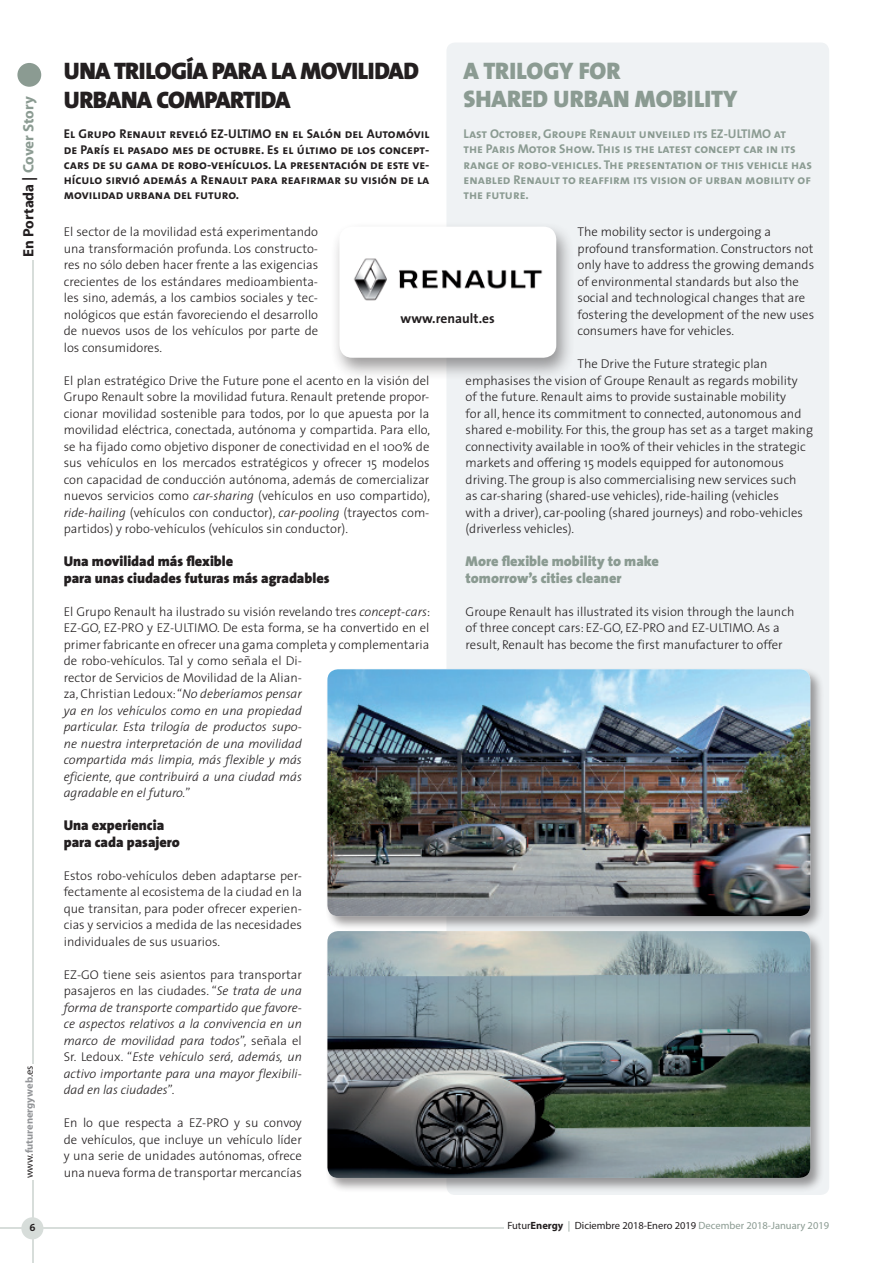
<style>
.page{position:relative;width:893px;height:1263px;background:#fff}
.page>*{position:absolute;margin:0;border:0;box-sizing:border-box;transform-origin:0 0}
.t1{font:900 24px/28.8px "The Sans";letter-spacing:-.025em;color:#231f20}
.t2{font:900 24px/28.5px "The Sans";color:#8b9b92}
.t3{font:700 15px "Myriad";color:#231f20}
.t4{font:900 14.25px/16.5px "The Sans";color:#231f20}
.t5{font:900 14.25px/16.5px "The Sans";color:#8b9b92}
.t6{font:700 13.5px "The Sans";color:#231f20}
.t7{font:300 12.75px/16.5px "The Sans";color:#231f20;text-align:justify}
.t8{font:italic 300 12.75px/16.5px "The Sans";color:#231f20;text-align:justify}
.t9{font:12.75px/15.3px "The Sans Bold Caps";color:#231f20;text-align:justify}
.t10{font:12.75px/15.3px "The Sans Bold Caps";color:#8b9b92}
.t11{font:10.5px "Myriad";color:#231f20}
.t12{font:700 10.5px "Myriad";color:#939598}
.t13{font:10.5px "The Sans Bold Caps";color:#231f20}
.s1{color:#8b9b92}
.s2{font-weight:400;color:#231f20}
.s3{font-style:italic}
.s4{font-style:normal}
.s5{font-weight:700}
</style>
<div class="page">
<div style="left:446px;top:43px;width:383px;height:1152px;background:#eff2f4;border-radius:9px"></div>
<div style="left:329px;top:221px;width:246px;height:159px;background:#231f20;opacity:.45"></div>
<div style="left:339px;top:227px;width:217px;height:131px;background:#fff;border-radius:13px"></div>
<img style="left:354px;top:258px;width:189px;height:43px">
<div style="left:325px;top:929px;width:500px;height:263px;background:#231f20;opacity:.45"></div>
<img style="left:327px;top:931px;width:483px;height:247px">
<div style="left:325px;top:667px;width:500px;height:264px;background:#231f20;opacity:.45"></div>
<img style="left:327px;top:669px;width:483px;height:247px">
<hr style="left:32px;top:260px;width:1px;height:803px;background:#d7ddda">
<div style="left:17px;top:63px;width:24px;height:24px;background:#8b9b92;border-radius:50%"></div>
<hr style="left:0;top:1228px;width:504px;height:1px;background:#d7ddda">
<hr style="left:32px;top:1180px;width:1px;height:83px;background:#d7ddda">
<div style="left:21px;top:1217px;width:22px;height:22px;background:#d7ddda;border-radius:50%"></div>
<p class="t3" style="left:21px;top:257px;width:162px;rotate:-90deg">En Portada | <span class="s1">Cover Story</span></p>
<p class="t12" style="left:24px;top:1178px;width:114px;rotate:-90deg"><span class="s2">www.</span>futurenergyweb<span class="s2">.es</span></p>
<h1 class="t1" style="left:64px;top:56px;width:357px">UNA TRILOGÍA PARA LA MOVILIDAD<br>URBANA COMPARTIDA</h1>
<p class="t9" style="left:64px;top:126px;width:367px">El Grupo Renault reveló EZ-ULTIMO en el Salón del Automóvil de París el pasado mes de octubre. Es el último de los concept&shy;cars de su gama de robo-vehículos. La presentación de este ve&shy;hículo sirvió además a Renault para reafirmar su visión de la movilidad urbana del futuro.</p>
<h1 class="t2" style="left:463px;top:56px;width:275px">A TRILOGY FOR<br>SHARED URBAN MOBILITY</h1>
<p class="t10" style="left:463px;top:126px;width:350px">Last October, Groupe Renault unveiled its EZ-ULTIMO at<br>the Paris Motor Show. This is the latest concept car in its range of robo-vehicles. The presentation of this vehicle has enabled Renault to reaffirm its vision of urban mobility of the future.</p>
<p class="t7" style="left:64px;top:223px;width:256px">El sector de la movilidad está experimentando una transformación profunda. Los constructo&shy;res no sólo deben hacer frente a las exigencias crecientes de los estándares medioambienta&shy;les sino, además, a los cambios sociales y tec&shy;nológicos que están favoreciendo el desarrollo de nuevos usos de los vehículos por parte de los consumidores.</p>
<p class="t7" style="left:64px;top:372px;width:368px">El plan estratégico Drive the Future pone el acento en la visión del Grupo Renault sobre la movilidad futura. Renault pretende propor&shy;cionar movilidad sostenible para todos, por lo que apuesta por la movilidad eléctrica, conectada, autónoma y compartida. Para ello, se ha fijado como objetivo disponer de conectividad en el 100% de sus vehículos en los mercados estratégicos y ofrecer 15 modelos con capacidad de conducción autónoma, además de comercializar nuevos servicios como <span class="s3">car-sharing</span> (vehículos en uso compartido), <span class="s3">ride-hailing</span> (vehículos con conductor), <span class="s3">car-pooling</span> (trayectos com&shy;partidos) y robo-vehículos (vehículos sin conductor).</p>
<p class="t4" style="left:64px;top:553px;width:267px">Una movilidad más flexible<br>para unas ciudades futuras más agradables</p>
<p class="t7" style="left:64px;top:603px;width:368px;text-align:left">El Grupo Renault ha ilustrado su visión revelando tres <span class="s3">concept-cars</span>:<br>EZ-GO, EZ-PRO y EZ-ULTIMO. De esta forma, se ha convertido en el primer fabricante en ofrecer una gama completa y complementaria de robo-vehículos. Tal y como señala el Di-<br>rector de Servicios de Movilidad de la Alian-<br>za, Christian Ledoux: “<span class="s3">No deberíamos pensar<br>ya en los vehículos como en una propiedad<br>particular. Esta trilogía de productos supo-<br>ne nuestra interpretación de una movilidad<br>compartida más limpia, más flexible y más<br>eficiente, que contribuirá a una ciudad más<br>agradable en el futuro.</span>”</p>
<p class="t4" style="left:64px;top:817px;width:118px">Una experiencia para cada pasajero</p>
<p class="t7" style="left:64px;top:867px;width:240px">Estos robo-vehículos deben adaptarse per&shy;fectamente al ecosistema de la ciudad en la que transitan, para poder ofrecer experien&shy;cias y servicios a medida de las necesidades individuales de sus usuarios.</p>
<p class="t8" style="left:64px;top:966px;width:240px"><span class="s4">EZ-GO tiene seis asientos para transportar pasajeros en las ciudades. “</span>Se trata de una forma de transporte compartido que favore&shy;ce aspectos relativos a la convivencia en un marco de movilidad para todos<span class="s4">”, señala el Sr. Ledoux. “</span>Este vehículo será, además, un activo importante para una mayor flexibili&shy;dad en las ciudades<span class="s4">”.</span></p>
<p class="t7" style="left:64px;top:1114px;width:240px">En lo que respecta a EZ-PRO y su convoy de vehículos, que incluye un vehículo líder y una serie de unidades autónomas, ofrece una nueva forma de transportar mercancías</p>
<p class="t7" style="left:578px;top:223px;width:238px;text-align:left">The mobility sector is undergoing a profound transformation. Constructors not only have to address the growing demands of environmental standards but also the social and technological changes that are fostering the development of the new uses consumers have for vehicles.</p>
<p class="t7" style="left:466px;top:355px;width:349px;text-align:left;text-indent:112px">The Drive the Future strategic plan emphasises the vision of Groupe Renault as regards mobility<br>of the future. Renault aims to provide sustainable mobility<br>for all, hence its commitment to connected, autonomous and shared e-mobility. For this, the group has set as a target making connectivity available in 100% of their vehicles in the strategic markets and offering 15 models equipped for autonomous driving. The group is also commercialising new services such<br>as car-sharing (shared-use vehicles), ride-hailing (vehicles<br>with a driver), car-pooling (shared journeys) and robo-vehicles (driverless vehicles).</p>
<p class="t5" style="left:466px;top:553px;width:195px">More flexible mobility to make tomorrow’s cities cleaner</p>
<p class="t7" style="left:466px;top:603px;width:330px;text-align:left">Groupe Renault has illustrated its vision through the launch of three concept cars: EZ-GO, EZ-PRO and EZ-ULTIMO. As a result, Renault has become the first manufacturer to offer</p>
<p class="t6" style="left:400px;top:307px;width:96px">www.renault.es</p>
<p class="t13" style="left:29px;top:1219px;width:8px">6</p>
<p class="t11" style="left:507px;top:1220px;width:323px">Futur<span class="s5">Energy</span> <span class="s1">|</span> Diciembre 2018-Enero 2019 <span class="s1">December 2018-January 2019</span></p>
</div>
